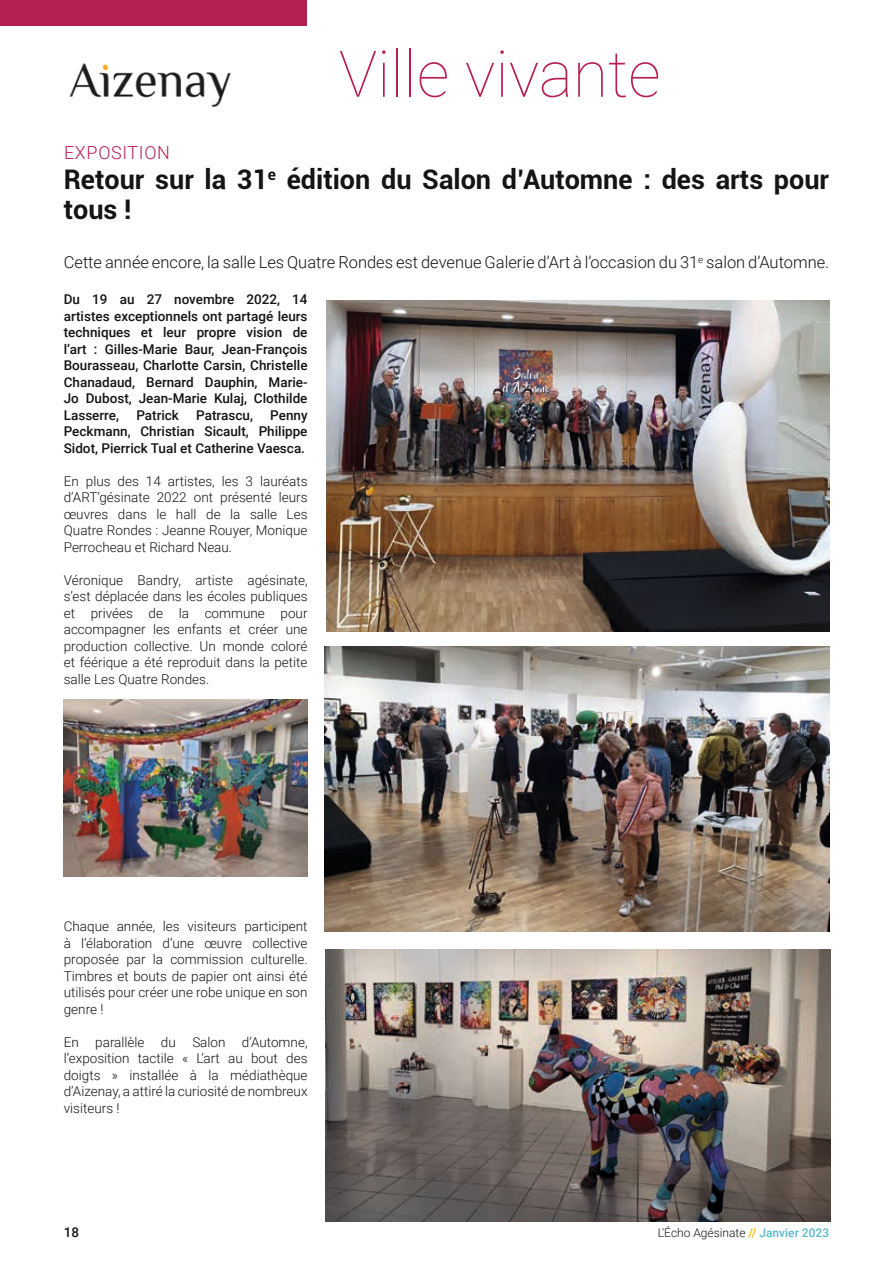
<style>
.page{position:relative;width:893px;height:1263px;background:#fff}
.page>*{position:absolute;margin:0;border:0;box-sizing:border-box;transform-origin:0 0}
.t1{font:100 64.35px "Roboto";color:#b72054}
.t2{font:700 27px/30px "Roboto";color:#131413}
.t3{font:300 18px "Roboto";letter-spacing:.035em;color:#b72054}
.t4{font:300 16.5px "Roboto";color:#131413}
.t5{font:300 13.5px/16.5px "Roboto";color:#131413;text-align:justify}
.t6{font:500 13.5px/16.5px "Roboto";color:#131413;text-align:justify}
.t7{font:300 12px "Roboto";color:#131413}
.s1{font-weight:500;color:#fbb200}
.s2{font-weight:500;color:#59bacb}
</style>
<div class="page">
<div style="left:0;top:0;width:306px;height:26px;background:#b72054"></div>
<img style="left:69px;top:63px;width:162px;height:43px">
<img style="left:326px;top:300px;width:504px;height:331px">
<img style="left:64px;top:699px;width:244px;height:177px">
<img style="left:325px;top:647px;width:504px;height:285px">
<img style="left:326px;top:949px;width:504px;height:272px">
<h1 class="t1" style="left:339px;top:29px;width:323px">Ville vivante</h1>
<h3 class="t3" style="left:64px;top:140px;width:107px">EXPOSITION</h3>
<h2 class="t2" style="left:64px;top:163px;width:767px">Retour sur la 31<sup>e</sup> édition du Salon d’Automne : des arts pour tous !</h2>
<p class="t4" style="left:64px;top:251px;width:767px">Cette année encore, la salle Les Quatre Rondes est devenue Galerie d’Art à l’occasion du 31<sup>e</sup> salon d’Automne.</p>
<p class="t6" style="left:64px;top:291px;width:245px">Du 19 au 27 novembre 2022, 14 artistes exceptionnels ont partagé leurs techniques et leur propre vision de l’art : Gilles-Marie Baur, Jean-François Bourasseau, Charlotte Carsin, Christelle Chanadaud, Bernard Dauphin, Marie-Jo Dubost, Jean-Marie Kulaj, Clothilde Lasserre,</p>
<p class="t6" style="left:136px;top:406px;width:44px">Patrick</p>
<p class="t6" style="left:196px;top:406px;width:58px">Patrascu,</p>
<p class="t6" style="left:64px;top:406px;width:245px;text-indent:206px">Penny Peckmann, Christian Sicault, Philippe Sidot, Pierrick Tual et Catherine Vaesca.</p>
<p class="t5" style="left:64px;top:472px;width:245px">En plus des 14 artistes, les 3 lauréats d’ART’gésinate 2022 ont présenté leurs œuvres dans le hall de la salle Les Quatre Rondes : Jeanne Rouyer, Monique Perrocheau et Richard Neau.</p>
<p class="t5" style="left:64px;top:571px;width:245px">Véronique Bandry, artiste agésinate, s’est déplacée dans les écoles publiques et privées de la commune pour accompagner les enfants et créer une production collective. Un monde coloré et féérique a été reproduit dans la petite salle Les Quatre Rondes.</p>
<p class="t5" style="left:64px;top:918px;width:245px">Chaque année, les visiteurs participent à l’élaboration d’une œuvre collective proposée par la commission culturelle.<br>Timbres et bouts de papier ont ainsi été utilisés pour créer une robe unique en son genre !</p>
<p class="t5" style="left:64px;top:1033px;width:245px">En parallèle du Salon d’Automne, l’exposition tactile « L’art au bout des doigts » installée à la médiathèque d’Aizenay, a attiré la curiosité de nombreux visiteurs !</p>
<p class="t6" style="left:64px;top:1224px;width:17px">18</p>
<p class="t7" style="left:658px;top:1225px;width:173px">L'Écho Agésinate <span class="s1">//</span> <span class="s2">Janvier 2023</span></p>
</div>
